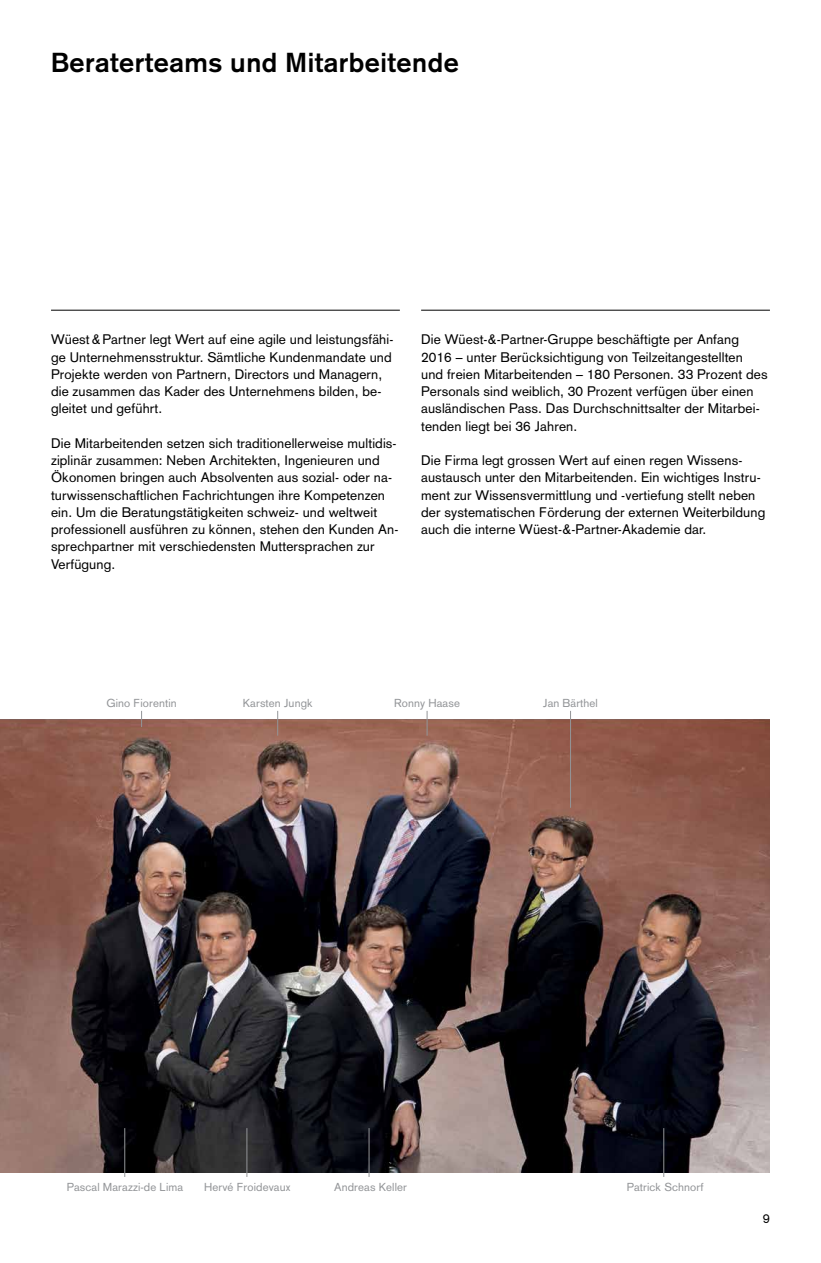
<style>
.page{position:relative;width:821px;height:1263px;background:#fff}
.page>*{position:absolute;margin:0;border:0;box-sizing:border-box;transform-origin:0 0}
.t1{font:700 27px "Akzidenz Grotesk";letter-spacing:.02em;color:#000}
.t2{font:13.65px/17.2px "Akzidenz Grotesk";letter-spacing:.01em;color:#000}
.t3{font:12.75px "Akzidenz Grotesk";color:#000}
.t4{font:11.4px "Akzidenz Grotesk";letter-spacing:.01em;color:#939598}
</style>
<div class="page">
<hr style="left:51px;top:310px;width:349px;height:1px;background:#000">
<hr style="left:421px;top:310px;width:349px;height:1px;background:#000">
<img style="left:0;top:719px;width:770px;height:453px">
<hr style="left:124px;top:1128px;width:1px;height:49px;background:#939598">
<hr style="left:247px;top:1128px;width:1px;height:49px;background:#939598">
<hr style="left:369px;top:1128px;width:1px;height:49px;background:#939598">
<hr style="left:663px;top:1128px;width:1px;height:49px;background:#939598">
<hr style="left:570px;top:711px;width:1px;height:97px;background:#939598">
<svg style="left:141px;top:711px;width:1px;height:16px"></svg>
<svg style="left:277px;top:711px;width:1px;height:25px"></svg>
<svg style="left:427px;top:711px;width:1px;height:25px"></svg>
<h1 class="t1" style="left:51px;top:47px;width:409px">Beraterteams und Mitarbeitende</h1>
<p class="t2" style="left:51px;top:331px;width:344px">Wüest&amp;Partner legt Wert auf eine agile und leistungsfähi&shy;ge Unternehmensstruktur. Sämtliche Kundenmandate und Projekte werden von Partnern, Directors und Managern, die zusammen das Kader des Unternehmens bilden, be&shy;gleitet und geführt.</p>
<p class="t2" style="left:51px;top:434px;width:349px">Die Mitarbeitenden setzen sich traditionellerweise multidis&shy;ziplinär zusammen: Neben Architekten, Ingenieuren und Ökonomen bringen auch Absolventen aus sozial- oder na&shy;turwissenschaftlichen Fachrichtungen ihre Kompetenzen ein. Um die Beratungstätigkeiten schweiz- und weltweit professionell ausführen zu können, stehen den Kunden An&shy;sprechpartner mit verschiedensten Muttersprachen zur Verfügung.</p>
<p class="t2" style="left:421px;top:331px;width:348px">Die Wüest-&amp;-Partner-Gruppe beschäftigte per Anfang 2016 – unter Berücksichtigung von Teilzeitangestellten und freien Mitarbeitenden – 180 Personen. 33 Prozent des Personals sind weiblich, 30 Prozent verfügen über einen ausländischen Pass. Das Durchschnittsalter der Mitarbei&shy;tenden liegt bei 36 Jahren.</p>
<p class="t2" style="left:421px;top:452px;width:346px">Die Firma legt grossen Wert auf einen regen Wissens&shy;austausch unter den Mitarbeitenden. Ein wichtiges Instru&shy;ment zur Wissensvermittlung und -vertiefung stellt neben der systematischen Förderung der externen Weiterbildung auch die interne Wüest-&amp;-Partner-Akademie dar.</p>
<p class="t4" style="left:106px;top:696px;width:72px">Gino Fiorentin</p>
<p class="t4" style="left:243px;top:696px;width:71px">Karsten Jungk</p>
<p class="t4" style="left:394px;top:696px;width:67px">Ronny Haase</p>
<p class="t4" style="left:543px;top:696px;width:56px">Jan Bärthel</p>
<p class="t4" style="left:67px;top:1180px;width:118px">Pascal Marazzi-de Lima</p>
<p class="t4" style="left:204px;top:1180px;width:88px">Hervé Froidevaux</p>
<p class="t4" style="left:334px;top:1180px;width:74px">Andreas Keller</p>
<p class="t4" style="left:627px;top:1180px;width:78px">Patrick Schnorf</p>
<p class="t3" style="left:763px;top:1211px;width:9px">9</p>
</div>
